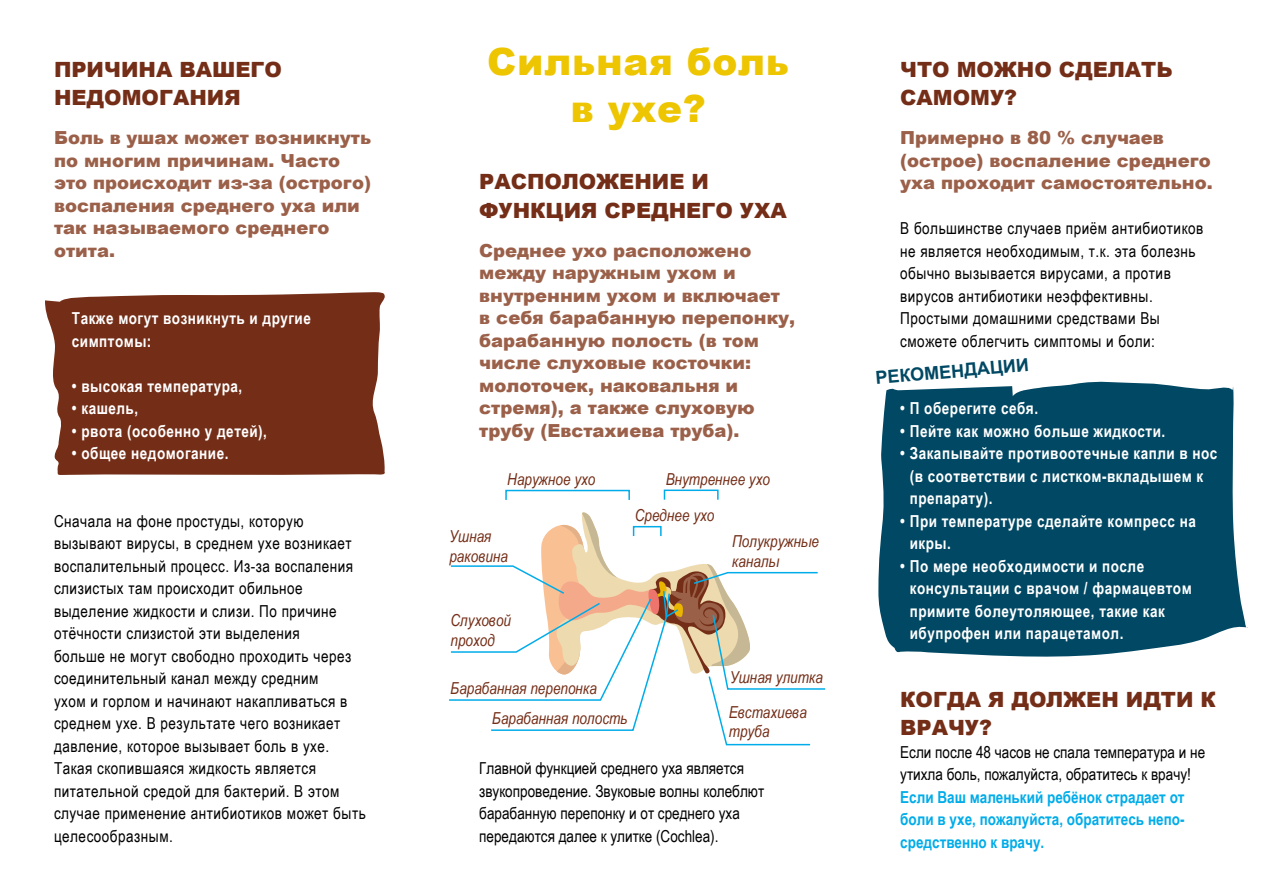
<style>
.page{position:relative;width:1263px;height:893px;background:#fff}
.page>*{position:absolute;margin:0;border:0;box-sizing:border-box;transform-origin:0 0}
.t1{font:900 37.5px/46.5px "Arial";letter-spacing:.02em;color:#edc500;text-align:center}
.t2{font:900 21px/28.5px "Arial";color:#742e17}
.t3{font:900 18px/22.5px "Arial";color:#9b6049}
.t4{font:700 18px "Arial";color:#004863}
.t5{font:16.5px/22.5px "Arial Narrow";letter-spacing:.03em;color:#000}
.t6{font:700 16.5px/22.5px "Arial Narrow";letter-spacing:.03em;color:#fff}
.t7{font:16.5px/22.5px "Arial Narrow";color:#000}
.t8{font:italic 16.5px/19.8px "Arial Narrow";color:#742e17}
.t9{font:700 16.5px/22.5px "Arial Narrow";color:#00ace9;text-align:justify}
</style>
<div class="page">
<svg style="left:45px;top:292px;width:340px;height:183px;background:#7d3b26"></svg>
<svg style="left:878px;top:381px;width:370px;height:276px;background:#165870"></svg>
<div style="left:505px;top:490px;width:125px;height:11px;border:2px solid #00ace9"></div>
<div style="left:664px;top:490px;width:55px;height:10px;border:2px solid #00ace9"></div>
<svg style="left:449px;top:512px;width:377px;height:234px"></svg>
<p class="t2" style="left:54px;top:54px;width:229px">ПРИЧИНА ВАШЕГО<br>НЕДОМОГАНИЯ</p>
<p class="t3" style="left:54px;top:126px;width:319px">Боль в ушах может возникнуть по многим причинам. Часто это происходит из-за (острого) воспаления среднего уха или так называемого среднего отита.</p>
<p class="t6" style="left:72px;top:306px;width:241px">Также могут возникнуть и другие симптомы:</p>
<p class="t6" style="left:72px;top:374px;width:172px">• высокая температура,</p>
<p class="t6" style="left:72px;top:396px;width:68px">• кашель,</p>
<p class="t6" style="left:72px;top:419px;width:197px">• рвота (особенно у детей),</p>
<p class="t6" style="left:72px;top:441px;width:158px">• общее недомогание.</p>
<p class="t5" style="left:54px;top:509px;width:313px">Сначала на фоне простуды, которую вызывают вирусы, в среднем ухе возникает воспалительный процесс. Из-за воспаления слизистых там происходит обильное выделение жидкости и слизи. По причине отёчности слизистой эти выделения<br>больше не могут свободно проходить через соединительный канал между средним<br>ухом и горлом и начинают накапливаться в среднем ухе. В результате чего возникает давление, которое вызывает боль в ухе.<br>Такая скопившаяся жидкость является питательной средой для бактерий. В этом случае применение антибиотиков может быть целесообразным.</p>
<h1 class="t1" style="left:487px;top:37px;width:303px">Сильная боль в ухе?</h1>
<p class="t2" style="left:479px;top:167px;width:309px">РАСПОЛОЖЕНИЕ И<br>ФУНКЦИЯ СРЕДНЕГО УХА</p>
<p class="t3" style="left:479px;top:238px;width:317px">Среднее ухо расположено между наружным ухом и внутренним ухом и включает в себя барабанную перепонку, барабанную полость (в том числе слуховые косточки: молоточек, наковальня и стремя), а также слуховую трубу (Евстахиева труба).</p>
<p class="t8" style="left:507px;top:469px;width:90px">Наружное ухо</p>
<p class="t8" style="left:666px;top:468px;width:106px">Внутреннее ухо</p>
<p class="t8" style="left:635px;top:505px;width:81px">Среднее ухо</p>
<p class="t8" style="left:732px;top:531px;width:88px">Полукружные каналы</p>
<p class="t8" style="left:449px;top:526px;width:60px">Ушная раковина</p>
<p class="t8" style="left:450px;top:610px;width:62px">Слуховой проход</p>
<p class="t8" style="left:492px;top:673px;width:137px;line-height:30.2px;text-indent:-42px">Барабанная перепонка<br>Барабанная полость</p>
<p class="t8" style="left:729px;top:660px;width:96px;line-height:34.3px">Ушная улитка<br>Евстахиева</p>
<p class="t8" style="left:729px;top:721px;width:42px">труба</p>
<p class="t7" style="left:479px;top:756px;width:286px">Главной функцией среднего уха является звукопроведение. Звуковые волны колеблют барабанную перепонку и от среднего уха передаются далее к улитке (Cochlea).</p>
<p class="t2" style="left:900px;top:54px;width:274px">ЧТО МОЖНО СДЕЛАТЬ<br>САМОМУ?</p>
<p class="t3" style="left:900px;top:126px;width:314px">Примерно в 80 % случаев (острое) воспаление среднего уха проходит самостоятельно.</p>
<p class="t5" style="left:900px;top:216px;width:305px">В большинстве случаев приём антибиотиков не является необходимым, т.к. эта болезнь обычно вызывается вирусами, а против вирусов антибиотики неэффективны.<br>Простыми домашними средствами Вы сможете облегчить симптомы и боли:</p>
<p class="t4" style="left:874px;top:366px;width:155px;rotate:-5deg">РЕКОМЕНДАЦИИ</p>
<p class="t6" style="left:900px;top:396px;width:139px">• П оберегите себя.</p>
<p class="t6" style="left:900px;top:419px;width:267px">• Пейте как можно больше жидкости.</p>
<p class="t6" style="left:910px;top:441px;width:309px;text-indent:-9px">• Закапывайте противоотечные капли в нос (в соответствии с листком-вкладышем к препарату).</p>
<p class="t6" style="left:910px;top:509px;width:288px;text-indent:-9px">• При температуре сделайте компресс на икры.</p>
<p class="t6" style="left:910px;top:554px;width:283px;text-indent:-9px">• По мере необходимости и после консультации с врачом / фармацевтом примите болеутоляющее, такие как ибупрофен или парацетамол.</p>
<p class="t2" style="left:900px;top:684px;width:317px">КОГДА Я ДОЛЖЕН ИДТИ К<br>ВРАЧУ?</p>
<p class="t7" style="left:900px;top:740px;width:306px">Если после 48 часов не спала температура и не утихла боль, пожалуйста, обратитесь к врачу!</p>
<p class="t9" style="left:900px;top:785px;width:286px">Если Ваш маленький ребёнок страдает от боли в ухе, пожалуйста, обратитесь непо&shy;средственно к врачу.</p>
</div>
